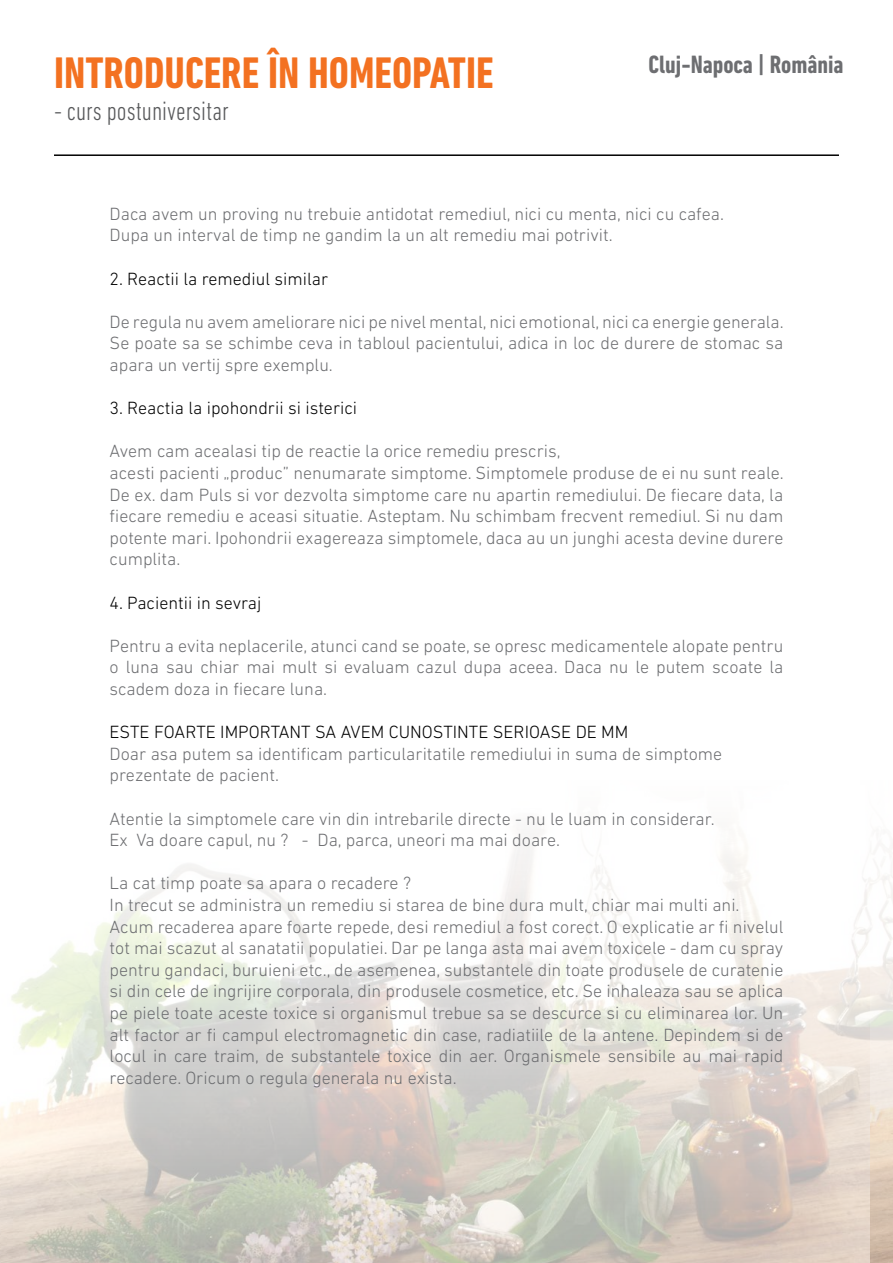
<style>
.page{position:relative;width:893px;height:1263px;background:#fff}
.page>*{position:absolute;margin:0;border:0;box-sizing:border-box;transform-origin:0 0}
.t1{font:700 condensed 45px "DIN Next LT Pro";color:#f37121}
.t2{font:300 condensed 27px "DIN Next LT Pro";color:#58595b}
.t3{font:700 condensed 25.5px "DIN Next LT Pro";color:#6d6e71}
.t4{font:300 18px/21.6px "DIN Next LT Pro";color:#6d6e71}
.t5{font:300 18px "DIN Next LT Pro";color:#000}
</style>
<div class="page">
<img style="left:0;top:833px;width:871px;height:430px">
<hr style="left:54px;top:154px;width:785px;height:2px;background:#000">
<h1 class="t1" style="left:54px;top:47px;width:441px">INTRODUCERE ÎN HOMEOPATIE</h1>
<h2 class="t2" style="left:54px;top:96px;width:176px">- curs postuniversitar</h2>
<h3 class="t3" style="left:648px;top:50px;width:197px">Cluj-Napoca | România</h3>
<p class="t4" style="left:110px;top:203px;width:616px">Daca avem un proving nu trebuie antidotat remediul, nici cu menta, nici cu cafea.<br>Dupa un interval de timp ne gandim la un alt remediu mai potrivit.</p>
<p class="t5" style="left:110px;top:268px;width:220px">2. Reactii la remediul similar</p>
<p class="t4" style="left:110px;top:311px;width:676px;text-align:justify">De regula nu avem ameliorare nici pe nivel mental, nici emotional, nici ca energie generala.<br>Se poate sa se schimbe ceva in tabloul pacientului, adica in loc de durere de stomac sa apara un vertij spre exemplu.</p>
<p class="t5" style="left:110px;top:398px;width:249px">3. Reactia la ipohondrii si isterici</p>
<p class="t4" style="left:110px;top:440px;width:676px">Avem cam acealasi tip de reactie la orice remediu prescris,<br>acesti pacienti „produc” nenumarate simptome. Simptomele produse de ei nu sunt reale.<br>De ex. dam Puls si vor dezvolta simptome care nu apartin remediului. De fiecare data, la fiecare remediu e aceasi situatie. Asteptam. Nu schimbam frecvent remediul. Si nu dam potente mari. Ipohondrii exagereaza simptomele, daca au un junghi acesta devine durere cumplita.</p>
<p class="t5" style="left:110px;top:592px;width:153px">4. Pacientii in sevraj</p>
<p class="t4" style="left:110px;top:635px;width:675px;text-align:justify">Pentru a evita neplacerile, atunci cand se poate, se opresc medicamentele alopate pentru o luna sau chiar mai mult si evaluam cazul dupa aceea. Daca nu le putem scoate la scadem doza in fiecare luna.</p>
<p class="t5" style="left:110px;top:722px;width:520px">ESTE FOARTE IMPORTANT SA AVEM CUNOSTINTE SERIOASE DE MM</p>
<p class="t4" style="left:110px;top:743px;width:614px">Doar asa putem sa identificam particularitatile remediului in suma de simptome prezentate de pacient.</p>
<p class="t4" style="left:110px;top:807px;width:607px">Atentie la simptomele care vin din intrebarile directe - nu le luam in considerar.<br>Ex Va doare capul, nu ? - Da, parca, uneori ma mai doare.</p>
<p class="t4" style="left:110px;top:872px;width:675px">La cat timp poate sa apara o recadere ?<br>In trecut se administra un remediu si starea de bine dura mult, chiar mai multi ani.<br>Acum recaderea apare foarte repede, desi remediul a fost corect. O explicatie ar fi nivelul tot mai scazut al sanatatii populatiei. Dar pe langa asta mai avem toxicele - dam cu spray pentru gandaci, buruieni etc., de asemenea, substantele din toate produsele de curatenie si din cele de ingrijire corporala, din produsele cosmetice, etc. Se inhaleaza sau se aplica pe piele toate aceste toxice si organismul trebue sa se descurce si cu eliminarea lor. Un alt factor ar fi campul electromagnetic din case, radiatiile de la antene. Depindem si de locul in care traim, de substantele toxice din aer. Organismele sensibile au mai rapid recadere. Oricum o regula generala nu exista.</p>
</div>
